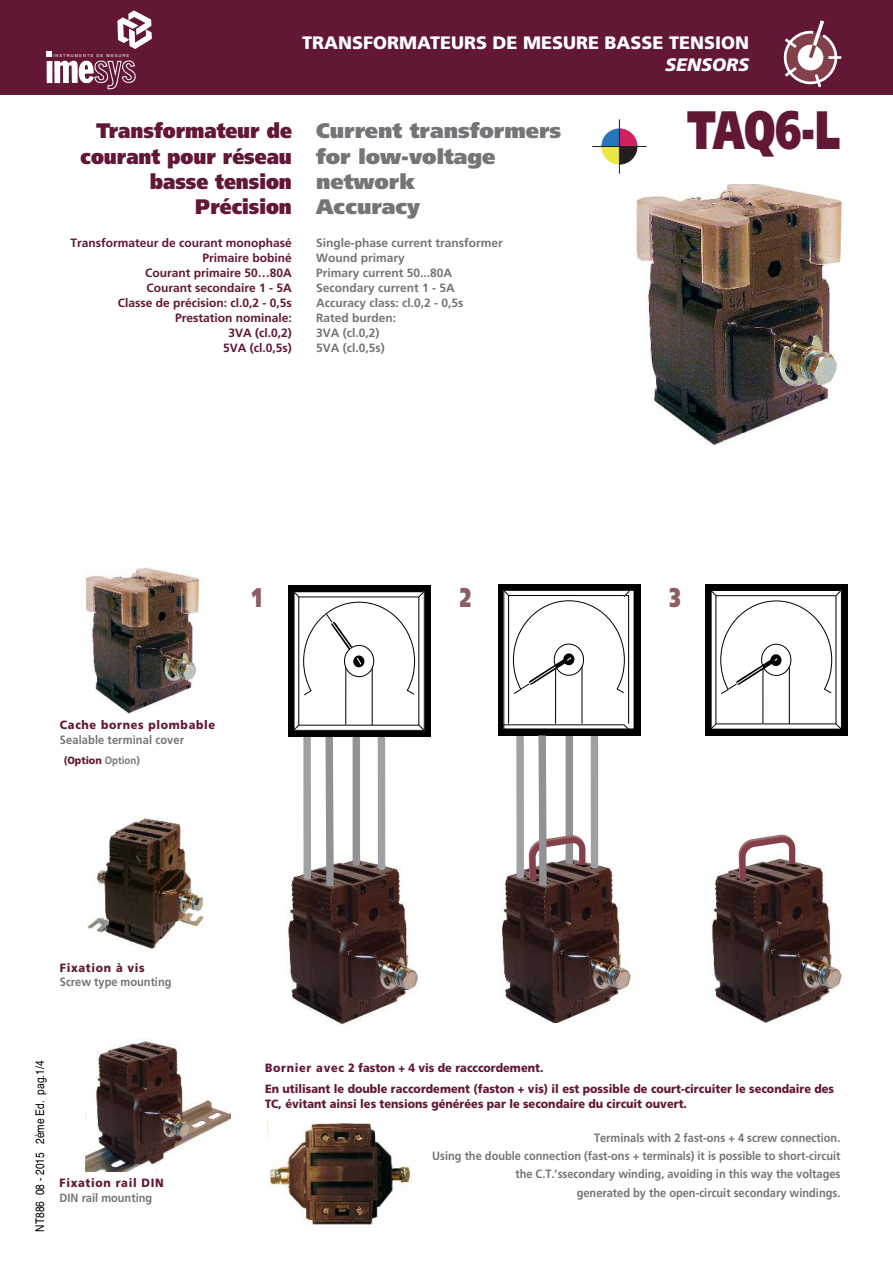
<style>
.page{position:relative;width:893px;height:1263px;background:#fff}
.page>*{position:absolute;margin:0;border:0;box-sizing:border-box;transform-origin:0 0}
.t1{font:900 54px "Frutiger";color:#621737;scale:.7 1}
.t2{font:900 27px "Frutiger";color:#8d5d65;scale:.7 1}
.t3{font:900 21px/25.2px "Frutiger";color:#621737;text-align:right;scale:.9 1}
.t4{font:900 21px/25.2px "Frutiger";color:#737578}
.t5{font:900 18px "Frutiger";color:#fff}
.t6{font:italic 900 18px "Frutiger";color:#fff}
.t7{font:700 12px/18.5px "Frutiger";color:#737578;text-align:right;scale:.92 1}
.t8{font:900 12px/21.5px "Frutiger";color:#621737;scale:.92 1}
.t9{font:700 12px/15px "Frutiger";color:#621737;text-align:right}
.t10{font:700 12px/15px "Frutiger";color:#737578}
.t11{font:900 12px "Frutiger";letter-spacing:.06em;color:#621737;scale:.92 1}
.t12{font:12px "Helvetica";color:#000;scale:.85 1}
.t13{font:900 10.5px "Frutiger";color:#621737;scale:.92 1}
.t14{font:4.05px "Helvetica";letter-spacing:.25em;color:#fff}
.s1{font-weight:700;color:#737578}
</style>
<div class="page">
<img style="left:711px;top:861px;width:131px;height:161px">
<div style="left:0;top:0;width:893px;height:95px;background:#621737"></div>
<svg style="left:47px;top:11px;width:105px;height:78px"></svg>
<svg style="left:783px;top:20px;width:58px;height:67px"></svg>
<img style="left:635px;top:184px;width:207px;height:261px">
<img style="left:500px;top:885px;width:132px;height:137px">
<img style="left:287px;top:878px;width:132px;height:147px">
<div style="left:705px;top:584px;width:142px;height:152px;background:#000"></div>
<svg style="left:711px;top:590px;width:130px;height:139px;background:#e7e7e7"></svg>
<svg style="left:498px;top:584px;width:142px;height:151px;fill:#000"></svg>
<div style="left:288px;top:586px;width:142px;height:151px;background:#000"></div>
<svg style="left:293px;top:591px;width:131px;height:294px"></svg>
<svg style="left:499px;top:590px;width:131px;height:295px"></svg>
<svg style="left:735px;top:834px;width:63px;height:51px"></svg>
<img style="left:84px;top:568px;width:116px;height:146px">
<img style="left:87px;top:818px;width:117px;height:131px">
<img style="left:85px;top:1038px;width:146px;height:133px">
<img style="left:267px;top:1121px;width:144px;height:104px">
<svg style="left:601px;top:128px;width:36px;height:37px"></svg>
<hr style="left:592px;top:146px;width:54px;height:1px;background:#231f20">
<hr style="left:619px;top:119px;width:1px;height:55px;background:#231f20">
<p class="t14" style="left:53px;top:54px;width:77px">INSTRUMENTS DE MESURE</p>
<h3 class="t5" style="left:302px;top:36px;width:448px">TRANSFORMATEURS DE MESURE BASSE TENSION</h3>
<h3 class="t6" style="left:665px;top:57px;width:85px">SENSORS</h3>
<h3 class="t3" style="left:81px;top:120px;width:236px">Transformateur de courant pour réseau basse tension<br>Précision</h3>
<p class="t9" style="left:71px;top:236px;width:223px">Transformateur de courant monophasé<br>Primaire bobiné<br>Courant primaire 50…80A<br>Courant secondaire 1 - 5A<br>Classe de précision: cl.0,2 - 0,5s<br>Prestation nominale:<br>3VA (cl.0,2)<br>5VA (cl.0,5s)</p>
<h3 class="t4" style="left:316px;top:120px;width:247px">Current transformers for low-voltage network<br>Accuracy</h3>
<p class="t10" style="left:316px;top:237px;width:188px">Single-phase current transformer<br>Wound primary<br>Primary current 50...80A<br>Secondary current 1 - 5A<br>Accuracy class: cl.0,2 - 0,5s<br>Rated burden:<br>3VA (cl.0,2)<br>5VA (cl.0,5s)</p>
<h1 class="t1" style="left:687px;top:109px;width:220px">TAQ6-L</h1>
<h2 class="t2" style="left:252px;top:587px;width:16px">1</h2>
<h2 class="t2" style="left:460px;top:587px;width:17px">2</h2>
<h2 class="t2" style="left:669px;top:587px;width:17px">3</h2>
<p class="t11" style="left:60px;top:720px;width:170px">Cache bornes plombable</p>
<p class="t7" style="left:60px;top:731px;width:136px">Sealable terminal cover</p>
<p class="t13" style="left:64px;top:756px;width:84px">(Option <span class="s1">Option)</span></p>
<p class="t11" style="left:60px;top:962px;width:94px">Fixation à vis</p>
<p class="t7" style="left:60px;top:973px;width:123px">Screw type mounting</p>
<p class="t12" style="left:33px;top:1232px;width:203px;rotate:-90deg">NT886 08 - 2015 2ème Ed. pag.1/4</p>
<p class="t11" style="left:60px;top:1178px;width:115px">Fixation rail DIN</p>
<p class="t7" style="left:60px;top:1189px;width:102px">DIN rail mounting</p>
<p class="t8" style="left:265px;top:1057px;width:620px">Bornier avec 2 faston + 4 vis de racccordement.<br>En utilisant le double raccordement (faston + vis) il est possible de court-circuiter le secondaire des</p>
<p class="t8" style="left:265px;top:1094px;width:460px">TC, évitant ainsi les tensions générées par le secondaire du circuit ouvert.</p>
<p class="t7" style="left:432px;top:1129px;width:445px">Terminals with 2 fast-ons + 4 screw connection.<br>Using the double connection (fast-ons + terminals) it is possible to short-circuit the C.T.’ssecondary winding, avoiding in this way the voltages<br>generated by the open-circuit secondary windings.</p>
</div>
